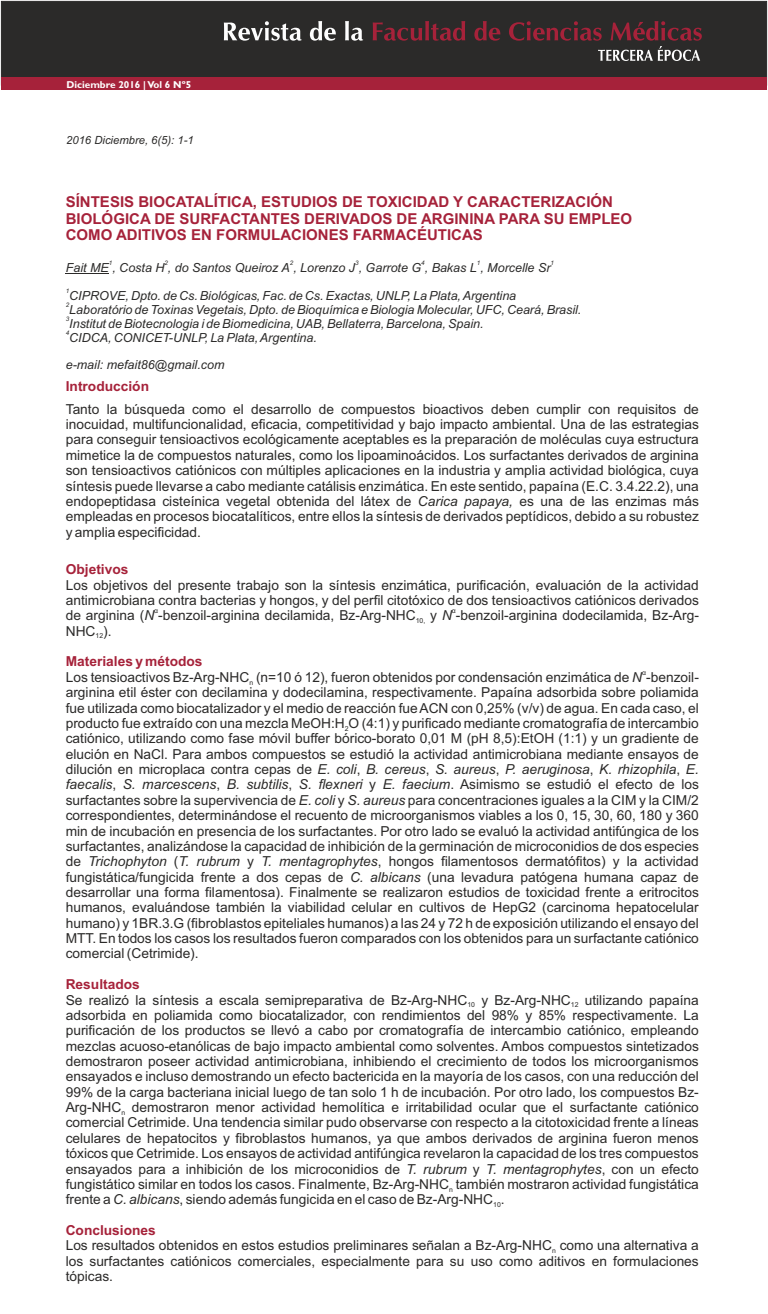
<style>
.page{position:relative;width:768px;height:1314px;background:#fff}
.page>*{position:absolute;margin:0;border:0;box-sizing:border-box;transform-origin:0 0}
.t1{font:700 15px/16.8px "Arial";color:#a6223a}
.t2{font:13.75px/15.4px "Arial";color:#2b2a29;text-align:justify}
.t3{font:700 13.75px "Arial";color:#a6223a}
.t4{font:italic 12.5px "Arial";color:#2b2a29}
.t5{font:italic 11.25px "Arial";color:#2b2a29}
.t6{font:700 10px "Gill Sans";color:#fefefe}
.t7{font:6.88px "Arial";color:#2b2a29}
.t8{font:italic 6.25px "Arial";color:#2b2a29}
.s1{font-style:italic}
</style>
<div class="page">
<hr style="left:66px;top:273px;width:43px;height:1px;background:#2b2a29">
<div style="left:1px;top:1px;width:765px;height:76px;background:#2b2a29"></div>
<svg style="left:224px;top:21px;width:77px;height:20px"></svg>
<svg style="left:310px;top:21px;width:53px;height:20px"></svg>
<svg style="left:372px;top:21px;width:329px;height:40px;background:#452f32"></svg>
<div style="left:1px;top:77px;width:765px;height:13px;background:#a6223a"></div>
<p class="t6" style="left:66px;top:81px;width:126px">Diciembre 2016 | Vol 6 Nº5</p>
<p class="t5" style="left:66px;top:136px;width:129px">2016 Diciembre, 6(5): 1-1</p>
<p class="t1" style="left:66px;top:195px;width:568px">SÍNTESIS BIOCATALÍTICA, ESTUDIOS DE TOXICIDAD Y CARACTERIZACIÓN<br>BIOLÓGICA DE SURFACTANTES DERIVADOS DE ARGININA PARA SU EMPLEO<br>COMO ADITIVOS EN FORMULACIONES FARMACÉUTICAS</p>
<p class="t8" style="left:109px;top:261px;width:5px">1</p>
<p class="t8" style="left:164px;top:261px;width:5px">2</p>
<p class="t8" style="left:290px;top:261px;width:5px">2</p>
<p class="t8" style="left:355px;top:261px;width:5px">3</p>
<p class="t8" style="left:421px;top:261px;width:5px">4</p>
<p class="t8" style="left:477px;top:261px;width:5px">1</p>
<p class="t8" style="left:550px;top:261px;width:5px">1</p>
<p class="t4" style="left:66px;top:262px;width:486px">Fait ME , Costa H , do Santos Queiroz A , Lorenzo J , Garrote G , Bakas L , Morcelle Sr</p>
<p class="t8" style="left:66px;top:289px;width:5px">1</p>
<p class="t4" style="left:69px;top:290px;width:448px">CIPROVE, Dpto. de Cs. Biológicas, Fac. de Cs. Exactas, UNLP, La Plata, Argentina</p>
<p class="t8" style="left:66px;top:303px;width:5px">2</p>
<p class="t4" style="left:69px;top:304px;width:513px">Laboratório de Toxinas Vegetais, Dpto. de Bioquímica e Biologia Molecular, UFC, Ceará, Brasil.</p>
<p class="t8" style="left:66px;top:317px;width:5px">3</p>
<p class="t4" style="left:69px;top:318px;width:416px">Institut de Biotecnologia i de Biomedicina, UAB, Bellaterra, Barcelona, Spain.</p>
<p class="t8" style="left:66px;top:331px;width:5px">4</p>
<p class="t4" style="left:69px;top:332px;width:249px">CIDCA, CONICET-UNLP, La Plata, Argentina.</p>
<p class="t4" style="left:66px;top:360px;width:160px">e-mail: mefait86@gmail.com</p>
<p class="t3" style="left:66px;top:381px;width:85px">Introducción</p>
<p class="t2" style="left:66px;top:402px;width:634px">Tanto la búsqueda como el desarrollo de compuestos bioactivos deben cumplir con requisitos de inocuidad, multifuncionalidad, eficacia, competitividad y bajo impacto ambiental. Una de las estrategias para conseguir tensioactivos ecológicamente aceptables es la preparación de moléculas cuya estructura mimetice la de compuestos naturales, como los lipoaminoácidos. Los surfactantes derivados de arginina son tensioactivos catiónicos con múltiples aplicaciones en la industria y amplia actividad biológica, cuya síntesis puede llevarse a cabo mediante catálisis enzimática. En este sentido, papaína (E.C. 3.4.22.2), una endopeptidasa cisteínica vegetal obtenida del látex de <span class="s1">Carica papaya,</span> es una de las enzimas más empleadas en procesos biocatalíticos, entre ellos la síntesis de derivados peptídicos, debido a su robustez y amplia especificidad.</p>
<p class="t3" style="left:66px;top:564px;width:64px">Objetivos</p>
<p class="t2" style="left:66px;top:578px;width:634px">Los objetivos del presente trabajo son la síntesis enzimática, purificación, evaluación de la actividad antimicrobiana contra bacterias y hongos, y del perfil citotóxico de dos tensioactivos catiónicos derivados</p>
<p class="t7" style="left:154px;top:608px;width:5px">α</p>
<p class="t7" style="left:452px;top:608px;width:5px">α</p>
<p class="t2" style="left:66px;top:609px;width:634px">de arginina (<span class="s1">N</span> -benzoil-arginina decilamida, Bz-Arg-NHC y <span class="s1">N</span> -benzoil-arginina dodecilamida, Bz-Arg-</p>
<p class="t7" style="left:416px;top:618px;width:11px">10,</p>
<p class="t2" style="left:66px;top:624px;width:47px">NHC ).</p>
<p class="t7" style="left:96px;top:633px;width:9px">12</p>
<p class="t3" style="left:66px;top:656px;width:138px">Materiales y métodos</p>
<p class="t7" style="left:642px;top:670px;width:5px">α</p>
<p class="t2" style="left:66px;top:670px;width:634px">Los tensioactivos Bz-Arg-NHC (n=10 ó 12), fueron obtenidos por condensación enzimática de <span class="s1">N</span> -benzoil-</p>
<p class="t7" style="left:249px;top:679px;width:5px">n</p>
<p class="t2" style="left:66px;top:686px;width:634px">arginina etil éster con decilamina y dodecilamina, respectivamente. Papaína adsorbida sobre poliamida fue utilizada como biocatalizador y el medio de reacción fue ACN con 0,25% (v/v) de agua. En cada caso, el producto fue extraído con una mezcla MeOH:H O (4:1) y purificado mediante cromatografía de intercambio</p>
<p class="t7" style="left:345px;top:725px;width:5px">2</p>
<p class="t2" style="left:66px;top:732px;width:634px">catiónico, utilizando como fase móvil buffer bórico-borato 0,01 M (pH 8,5):EtOH (1:1) y un gradiente de elución en NaCl. Para ambos compuestos se estudió la actividad antimicrobiana mediante ensayos de dilución en microplaca contra cepas de <span class="s1">E. coli</span>, <span class="s1">B. cereus</span>, <span class="s1">S. aureus</span>, <span class="s1">P. aeruginosa</span>, <span class="s1">K. rhizophila</span>, <span class="s1">E. faecalis</span>, <span class="s1">S. marcescens</span>, <span class="s1">B. subtilis</span>, <span class="s1">S. flexneri</span> y <span class="s1">E. faecium</span>. Asimismo se estudió el efecto de los surfactantes sobre la supervivencia de <span class="s1">E. coli</span> y <span class="s1">S. aureus</span> para concentraciones iguales a la CIM y la CIM/2 correspondientes, determinándose el recuento de microorganismos viables a los 0, 15, 30, 60, 180 y 360 min de incubación en presencia de los surfactantes. Por otro lado se evaluó la actividad antifúngica de los surfactantes, analizándose la capacidad de inhibición de la germinación de microconidios de dos especies de <span class="s1">Trichophyton</span> (<span class="s1">T. rubrum</span> y <span class="s1">T. mentagrophytes</span>, hongos filamentosos dermatófitos) y la actividad fungistática/fungicida frente a dos cepas de <span class="s1">C. albicans</span> (una levadura patógena humana capaz de desarrollar una forma filamentosa). Finalmente se realizaron estudios de toxicidad frente a eritrocitos humanos, evaluándose también la viabilidad celular en cultivos de HepG2 (carcinoma hepatocelular humano) y 1BR.3.G (fibroblastos epiteliales humanos) a las 24 y 72 h de exposición utilizando el ensayo del MTT. En todos los casos los resultados fueron comparados con los obtenidos para un surfactante catiónico comercial (Cetrimide).</p>
<p class="t3" style="left:66px;top:979px;width:76px">Resultados</p>
<p class="t2" style="left:66px;top:993px;width:634px">Se realizó la síntesis a escala semipreparativa de Bz-Arg-NHC y Bz-Arg-NHC utilizando papaína</p>
<p class="t7" style="left:467px;top:1002px;width:9px">10</p>
<p class="t7" style="left:571px;top:1002px;width:9px">12</p>
<p class="t2" style="left:66px;top:1008px;width:634px">adsorbida en poliamida como biocatalizador, con rendimientos del 98% y 85% respectivamente. La purificación de los productos se llevó a cabo por cromatografía de intercambio catiónico, empleando mezclas acuoso-etanólicas de bajo impacto ambiental como solventes. Ambos compuestos sintetizados demostraron poseer actividad antimicrobiana, inhibiendo el crecimiento de todos los microorganismos ensayados e incluso demostrando un efecto bactericida en la mayoría de los casos, con una reducción del 99% de la carga bacteriana inicial luego de tan solo 1 h de incubación. Por otro lado, los compuestos Bz-Arg-NHC demostraron menor actividad hemolítica e irritabilidad ocular que el surfactante catiónico</p>
<p class="t7" style="left:121px;top:1109px;width:5px">n</p>
<p class="t2" style="left:66px;top:1116px;width:634px">comercial Cetrimide. Una tendencia similar pudo observarse con respecto a la citotoxicidad frente a líneas celulares de hepatocitos y fibroblastos humanos, ya que ambos derivados de arginina fueron menos tóxicos que Cetrimide. Los ensayos de actividad antifúngica revelaron la capacidad de los tres compuestos ensayados para a inhibición de los microconidios de <span class="s1">T. rubrum</span> y <span class="s1">T. mentagrophytes</span>, con un efecto fungistático similar en todos los casos. Finalmente, Bz-Arg-NHC también mostraron actividad fungistática</p>
<p class="t7" style="left:449px;top:1186px;width:5px">n</p>
<p class="t2" style="left:66px;top:1193px;width:440px">frente a <span class="s1">C. albicans</span>, siendo además fungicida en el caso de Bz-Arg-NHC .<sub>10</sub></p>
<p class="t3" style="left:66px;top:1225px;width:92px">Conclusiones</p>
<p class="t2" style="left:66px;top:1239px;width:634px">Los resultados obtenidos en estos estudios preliminares señalan a Bz-Arg-NHC como una alternativa a</p>
<p class="t7" style="left:552px;top:1248px;width:5px">n</p>
<p class="t2" style="left:66px;top:1254px;width:634px">los surfactantes catiónicos comerciales, especialmente para su uso como aditivos en formulaciones tópicas.</p>
</div>
